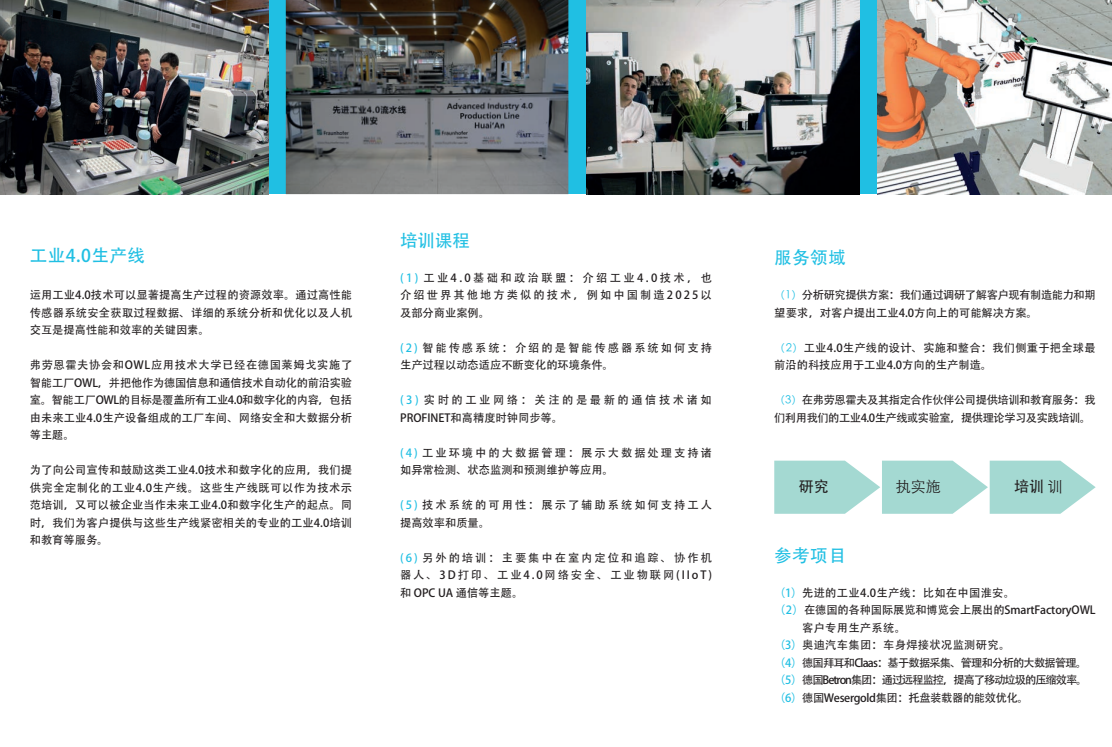
<style>
.page{position:relative;width:1112px;height:747px;background:#fff}
.page>*{position:absolute;margin:0;border:0;box-sizing:border-box;transform-origin:0 0}
.t1{font:17.5px "Adobe Heiti Std";letter-spacing:.03em;color:#20bfe3}
.t2{font:15px "Adobe Heiti Std";color:#231f20}
.t3{font:300 15px "ST Heiti TC";color:#231f20}
.t4{font:11.25px/17.5px "Adobe Heiti Std";color:#231f20;text-align:justify}
.t5{font:11.25px/17.5px "Adobe Heiti Std";letter-spacing:.18em;color:#231f20}
.t6{font:11.25px/17.5px "Adobe Heiti Std";letter-spacing:-.04em;color:#231f20}
.t7{font:11.25px/17.5px "Adobe Heiti Std";letter-spacing:-.035em;color:#231f20}
.t8{font:11.25px "Adobe Heiti Std";letter-spacing:.03em;color:#231f20}
.t9{font:11.25px/17.5px "Adobe Heiti Std";letter-spacing:.02em;color:#231f20}
.t10{font:11.25px/17.5px "Adobe Heiti Std";letter-spacing:.23em;color:#231f20}
.t11{font:11.25px "Adobe Heiti Std";letter-spacing:-.09em;color:#231f20}
.t12{font:11.25px "Adobe Heiti Std";letter-spacing:-.07em;color:#231f20}
.t13{font:11.25px "Adobe Heiti Std";letter-spacing:-.03em;color:#231f20}
.s1{color:#20bfe3}
.s2{font-family:"ST Heiti TC";font-weight:300;color:#20bfe3}
.s3{font-family:"ST Heiti TC";font-weight:300}
</style>
<div class="page">
<div style="left:568px;top:0;width:18px;height:194px;background:#20bfe3"></div>
<div style="left:860px;top:0;width:17px;height:194px;background:#20bfe3"></div>
<div style="left:268px;top:0;width:18px;height:194px;background:#20bfe3"></div>
<img style="left:0;top:0;width:268px;height:194px">
<img style="left:877px;top:0;width:235px;height:194px">
<img style="left:586px;top:0;width:274px;height:194px">
<img style="left:286px;top:0;width:282px;height:194px">
<svg style="left:774px;top:461px;width:322px;height:53px"></svg>
<h1 class="t1" style="left:30px;top:245px;width:117px">工业4.0生产线</h1>
<p class="t4" style="left:30px;top:286px;width:324px">运用工业4.0技术可以显著提高生产过程的资源效率。通过高性能传感器系统安全获取过程数据、详细的系统分析和优化以及人机交互是提高性能和效率的关键因素。</p>
<p class="t4" style="left:30px;top:356px;width:324px">弗劳恩霍夫协会和OWL应用技术大学已经在德国莱姆戈实施了智能工厂OWL，并把他作为德国信息和通信技术自动化的前沿实验室。智能工厂OWL的目标是覆盖所有工业4.0和数字化的内容，包括由未来工业4.0生产设备组成的工厂车间、网络安全和大数据分析等主题。</p>
<p class="t4" style="left:30px;top:461px;width:324px">为了向公司宣传和鼓励这类工业4.0技术和数字化的应用，我们提供完全定制化的工业4.0生产线。这些生产线既可以作为技术示范培训，又可以被企业当作未来工业4.0和数字化生产的起点。同时，我们为客户提供与这些生产线紧密相关的专业的工业4.0培训和教育等服务。</p>
<h1 class="t1" style="left:400px;top:230px;width:71px">培训课程</h1>
<p class="t4" style="left:400px;top:269px;width:313px"><span class="s1">(1)</span> 工业4.0基础和政治联盟：介绍工业4.0技术，也介绍世界其他地方类似的技术，例如中国制造2025以及部分商业案例。</p>
<p class="t5" style="left:400px;top:339px;width:313px"><span class="s1">(2)</span> 智能传感系统：介绍的是智能传感器系统如何支持生产过程以动态适应不断变化的环境条件。</p>
<p class="t10" style="left:400px;top:391px;width:313px"><span class="s1">(3)</span> 实时的工业网络：关注的是最新的通信技术诸如<br>PROFINET和高精度时钟同步等。</p>
<p class="t5" style="left:400px;top:444px;width:313px"><span class="s1">(4)</span> 工业环境中的大数据管理：展示大数据处理支持诸如异常检测、状态监测和预测维护等应用。</p>
<p class="t5" style="left:400px;top:496px;width:313px"><span class="s1">(5)</span> 技术系统的可用性：展示了辅助系统如何支持工人提高效率和质量。</p>
<p class="t4" style="left:400px;top:549px;width:313px"><span class="s1">(6)</span> 另外的培训：主要集中在室内定位和追踪、协作机器人、3D打印、工业4.0网络安全、工业物联网(IIoT)和 OPC UA 通信等主题。</p>
<h1 class="t1" style="left:774px;top:247px;width:73px">服务领域</h1>
<p class="t7" style="left:774px;top:286px;width:323px"><span class="s2">（1）</span>分析研究提供方案：我们通过调研了解客户现有制造能力和期望要求，对客户提出工业4.0方向上的可能解决方案。</p>
<p class="t9" style="left:774px;top:339px;width:323px"><span class="s2">（2）</span>工业4.0生产线的设计、实施和整合：我们侧重于把全球最前沿的科技应用于工业4.0方向的生产制造。</p>
<p class="t6" style="left:774px;top:391px;width:323px"><span class="s2">（3）</span>在弗劳恩霍夫及其指定合作伙伴公司提供培训和教育服务：我们利用我们的工业4.0生产线或实验室，提供理论学习及实践培训。</p>
<h2 class="t2" style="left:799px;top:477px;width:31px">研究</h2>
<h2 class="t3" style="left:896px;top:473px;width:46px">执实施</h2>
<h2 class="t2" style="left:1014px;top:477px;width:50px">培训 <span class="s3">训</span></h2>
<h1 class="t1" style="left:774px;top:545px;width:73px">参考项目</h1>
<p class="t8" style="left:774px;top:586px;width:242px"><span class="s1">（1）</span>先进的工业4.0生产线：比如在中国淮安。</p>
<p class="t4" style="left:774px;top:601px;width:323px"><span class="s1">（2）</span>在德国的各种国际展览和博览会上展出的SmartFactoryOWL</p>
<p class="t8" style="left:802px;top:621px;width:105px">客户专用生产系统。</p>
<p class="t8" style="left:774px;top:638px;width:238px"><span class="s1">（3）</span>奥迪汽车集团：车身焊接状况监测研究。</p>
<p class="t12" style="left:774px;top:656px;width:314px"><span class="s1">（4）</span>德国拜耳和Claas：基于数据采集、管理和分析的大数据管理。</p>
<p class="t11" style="left:774px;top:673px;width:315px"><span class="s1">（5）</span>德国Betron集团：通过远程监控，提高了移动垃圾的压缩效率。</p>
<p class="t13" style="left:774px;top:691px;width:256px"><span class="s1">（6）</span>德国Wesergold集团：托盘装载器的能效优化。</p>
</div>
